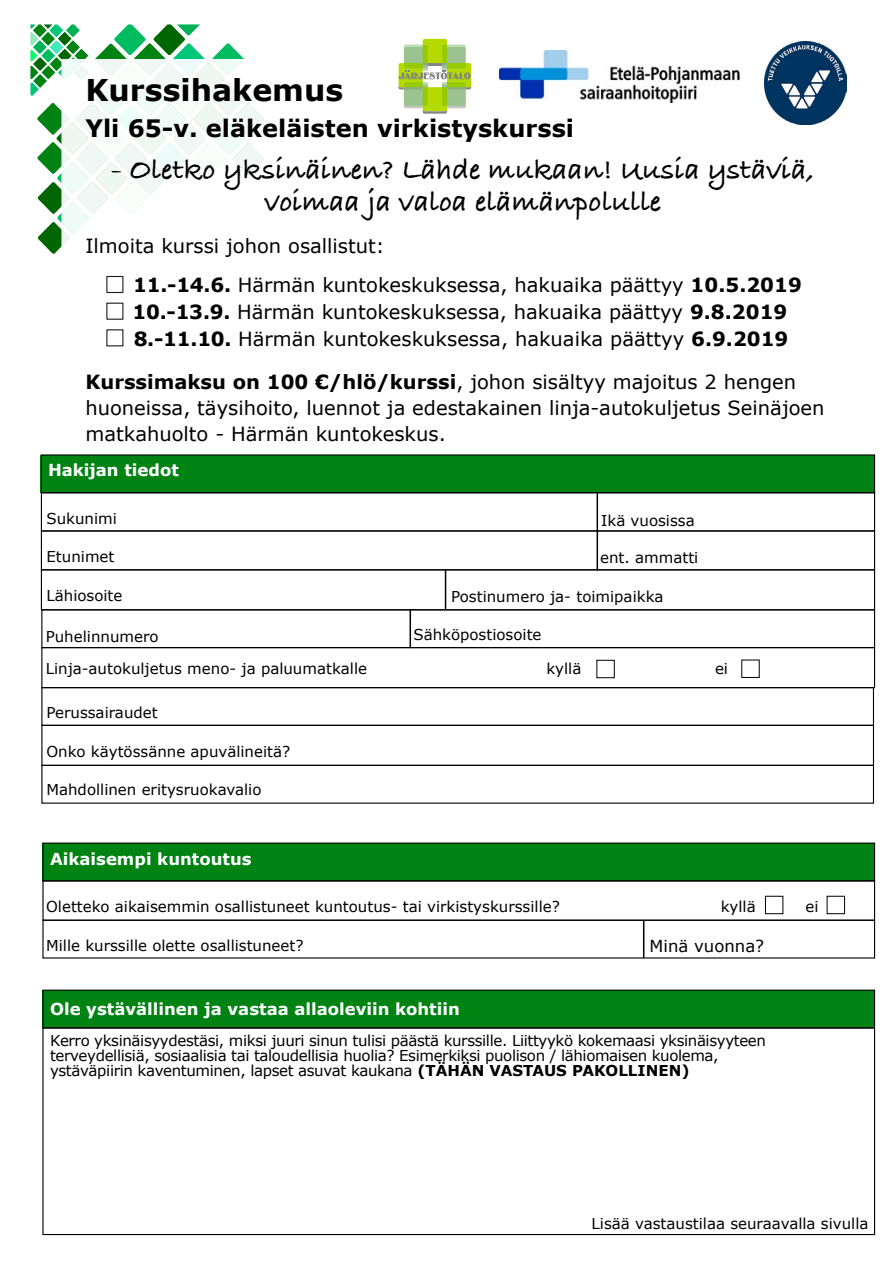
<style>
.page{position:relative;width:894px;height:1263px;background:#fff}
.page>*{position:absolute;margin:0;border:0;box-sizing:border-box;transform-origin:0 0}
.t1{font:30px/31.5px "Bradley Hand ITCTT Bold";color:#000;text-align:center}
.t2{font:700 30px "Verdana";color:#000}
.t3{font:700 24px "Verdana";color:#000}
.t4{font:19.5px/26.4px "Verdana";color:#000}
.t5{font:700 16.5px "Verdana";color:#fff}
.t6{font:16.5px "Verdana";color:#000}
.t7{font:15px/31.2px "Verdana";color:#000}
.t8{font:15px/15px "Verdana";letter-spacing:-.025em;color:#000}
.s1{font-weight:700}
</style>
<div class="page">
<svg style="left:30px;top:24px;width:214px;height:230px"></svg>
<div style="left:41px;top:455px;width:833px;height:38px;background:#008313"></div>
<div style="left:42px;top:843px;width:832px;height:38px;background:#008313"></div>
<div style="left:42px;top:990px;width:832px;height:38px;background:#008313"></div>
<div style="left:41px;top:454px;width:833px;height:39px;border:1px solid #000"></div>
<div style="left:42px;top:842px;width:832px;height:39px;border:1px solid #000"></div>
<div style="left:42px;top:990px;width:832px;height:38px;border:1px solid #000"></div>
<div style="left:41px;top:492px;width:833px;height:39px;border:1px solid #000"></div>
<div style="left:42px;top:880px;width:832px;height:41px;border:1px solid #000"></div>
<div style="left:42px;top:1027px;width:832px;height:208px;border:1px solid #000"></div>
<div style="left:41px;top:530px;width:833px;height:40px;border:1px solid #000"></div>
<div style="left:42px;top:920px;width:832px;height:38px;border:1px solid #000"></div>
<div style="left:41px;top:569px;width:833px;height:41px;border:1px solid #000"></div>
<div style="left:41px;top:609px;width:833px;height:39px;border:1px solid #000"></div>
<div style="left:41px;top:647px;width:833px;height:41px;border:1px solid #000"></div>
<div style="left:41px;top:687px;width:832px;height:39px;border:1px solid #000"></div>
<div style="left:41px;top:725px;width:832px;height:41px;border:1px solid #000"></div>
<div style="left:41px;top:765px;width:832px;height:39px;border:1px solid #000"></div>
<svg style="left:398px;top:39px;width:73px;height:75px"></svg>
<img style="left:499px;top:50px;width:239px;height:52px">
<img style="left:764px;top:42px;width:82px;height:83px">
<div style="left:62px;top:59px;width:273px;height:205px;background:linear-gradient(to right,#f5fbf9,#fff)"></div>
<hr style="left:596px;top:493px;width:2px;height:77px;background:#000">
<hr style="left:444px;top:570px;width:2px;height:40px;background:#000">
<hr style="left:409px;top:609px;width:2px;height:39px;background:#000">
<hr style="left:642px;top:920px;width:2px;height:38px;background:#000">
<div style="left:765px;top:896px;width:17px;height:18px;border:1px solid #000"></div>
<div style="left:596px;top:660px;width:18px;height:18px;border:1px solid #000"></div>
<div style="left:106px;top:276px;width:17px;height:17px;border:1px solid #1d1e1c"></div>
<div style="left:106px;top:303px;width:17px;height:17px;border:1px solid #1d1e1c"></div>
<h1 class="t2" style="left:85px;top:78px;width:259px">Kurssihakemus</h1>
<h2 class="t3" style="left:85px;top:119px;width:490px">Yli 65-v. eläkeläisten virkistyskurssi</h2>
<h1 class="t1" style="left:111px;top:156px;width:704px">- Oletko yksinäinen? Lähde mukaan! Uusia ystäviä, voimaa ja valoa elämänpolulle</h1>
<h3 class="t4" style="left:85px;top:235px;width:301px">Ilmoita kurssi johon osallistut:</h3>
<h3 class="t4" style="left:133px;top:273px;width:670px;line-height:26.8px"><span class="s1">11.-14.6.</span> Härmän kuntokeskuksessa, hakuaika päättyy <span class="s1">10.5.2019<br>10.-13.9.</span> Härmän kuntokeskuksessa, hakuaika päättyy <span class="s1">9.8.2019<br>8.-11.10.</span> Härmän kuntokeskuksessa, hakuaika päättyy <span class="s1">6.9.2019</span></h3>
<h3 class="t4" style="left:85px;top:370px;width:740px"><span class="s1">Kurssimaksu on 100 €/hlö/kurssi</span>, johon sisältyy majoitus 2 hengen huoneissa, täysihoito, luennot ja edestakainen linja-autokuljetus Seinäjoen matkahuolto - Härmän kuntokeskus.</h3>
<p class="t5" style="left:48px;top:464px;width:132px">Hakĳan tiedot</p>
<p class="t7" style="left:46px;top:504px;width:72px">Sukunimi</p>
<p class="t7" style="left:46px;top:543px;width:69px">Etunimet</p>
<p class="t7" style="left:46px;top:581px;width:77px">Lähiosoite</p>
<p class="t7" style="left:46px;top:622px;width:323px">Puhelinnumero<br>Linja-autokuljetus meno- ja paluumatkalle</p>
<p class="t7" style="left:46px;top:698px;width:113px">Perussairaudet</p>
<p class="t7" style="left:46px;top:737px;width:245px">Onko käytössänne apuvälineitä?</p>
<p class="t7" style="left:46px;top:775px;width:216px">Mahdollinen eritysruokavalio</p>
<p class="t5" style="left:50px;top:853px;width:203px">Aikaisempi kuntoutus</p>
<p class="t7" style="left:601px;top:506px;width:95px">Ikä vuosissa</p>
<p class="t7" style="left:600px;top:544px;width:100px">ent. ammatti</p>
<p class="t7" style="left:451px;top:583px;width:214px">Postinumero ja- toimipaikka</p>
<p class="t7" style="left:413px;top:620px;width:130px">Sähköpostiosoite</p>
<p class="t7" style="left:546px;top:654px;width:37px">kyllä</p>
<p class="t7" style="left:714px;top:654px;width:15px">ei</p>
<p class="t7" style="left:46px;top:892px;width:515px">Oletteko aikaisemmin osallistuneet kuntoutus- tai virkistyskurssille?</p>
<p class="t7" style="left:46px;top:931px;width:259px">Mille kurssille olette osallistuneet?</p>
<p class="t5" style="left:50px;top:1002px;width:411px">Ole ystävällinen ja vastaa allaoleviin kohtiin</p>
<p class="t7" style="left:720px;top:892px;width:37px">kyllä</p>
<p class="t6" style="left:649px;top:940px;width:116px">Minä vuonna?</p>
<p class="t8" style="left:50px;top:1034px;width:717px">Kerro yksinäisyydestäsi, miksi juuri sinun tulisi päästä kurssille. Liittyykö kokemaasi yksinäisyyteen terveydellisiä, sosiaalisia tai taloudellisia huolia? Esimerkiksi puolison / lähiomaisen kuolema, ystäväpiirin kaventuminen, lapset asuvat kaukana <span class="s1">(TÄHÄN VASTAUS PAKOLLINEN)</span></p>
<p class="t7" style="left:805px;top:892px;width:15px">ei</p>
<p class="t7" style="left:591px;top:1210px;width:278px">Lisää vastaustilaa seuraavalla sivulla</p>
</div>
